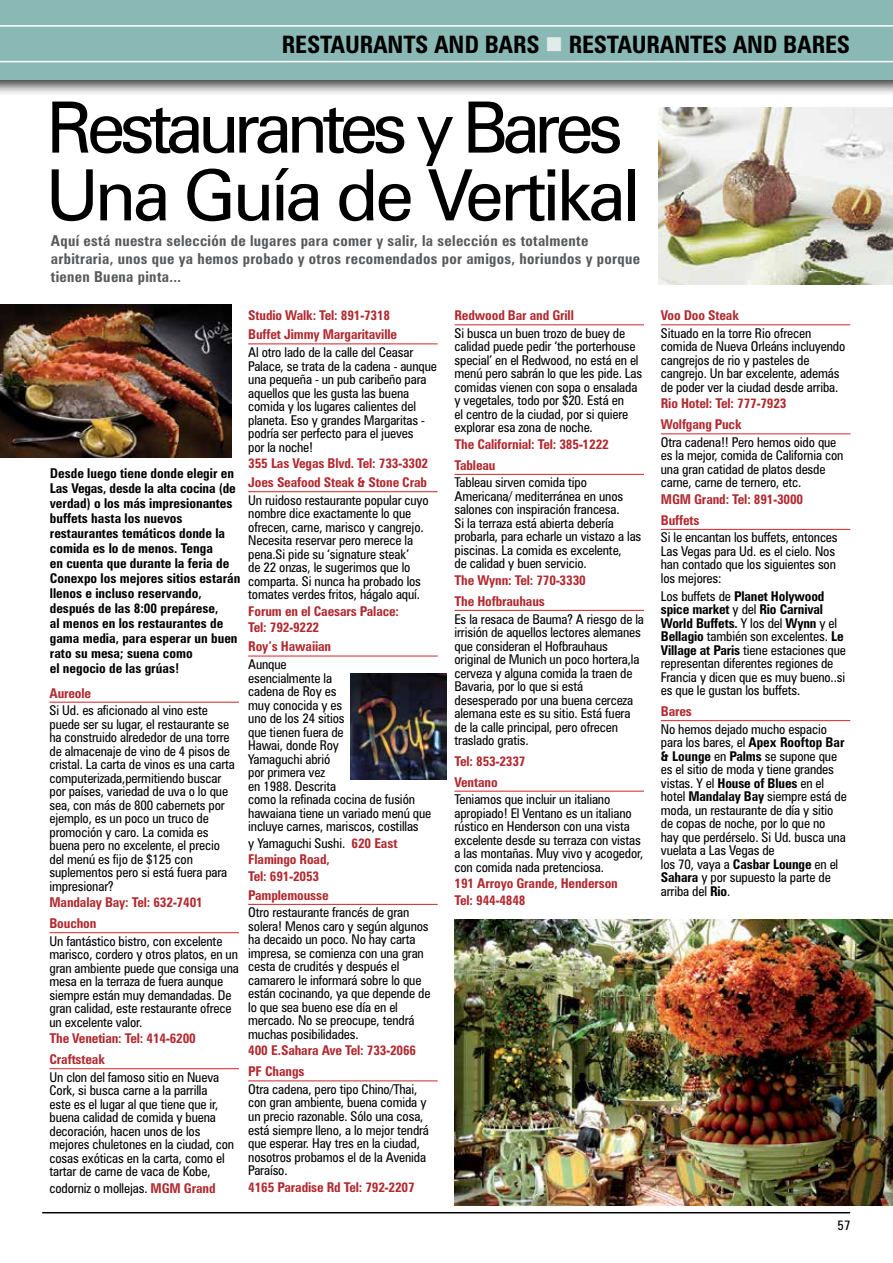
<style>
.page{position:relative;width:893px;height:1263px;background:#fff}
.page>*{position:absolute;margin:0;border:0;box-sizing:border-box;transform-origin:0 0}
.t1{font:70.95px/67.8px "Zurich BT";letter-spacing:-.08em;color:#000}
.t2{font:700 condensed 24px "Zurich BT";letter-spacing:-.01em;color:#000}
.t3{font:700 condensed 15px/18px "Zurich BT";letter-spacing:.02em;color:#58595b}
.t4{font:condensed 13.5px/13.5px "Zurich BT";letter-spacing:-.01em;color:#000}
.t5{font:700 condensed 13.5px/20.7px "Zurich BT";letter-spacing:-.01em;color:#b12a30}
.t6{font:700 condensed 13.5px/15px "Zurich BT";color:#000}
.s1{color:#e1ebea}
.s2{font-weight:700;color:#b12a30}
.s3{font-weight:400;color:#000}
.s4{font-weight:700}
</style>
<div class="page">
<img style="left:0;top:80px;width:893px;height:14px">
<hr style="left:42px;top:1212px;width:808px;height:1px;background:#000">
<div style="left:0;top:0;width:893px;height:80px;background:#89b8b5"></div>
<hr style="left:0;top:61px;width:893px;height:1px;background:#fff">
<hr style="left:0;top:25px;width:893px;height:2px;background:#fff">
<img style="left:455px;top:919px;width:438px;height:286px">
<hr style="left:49px;top:702px;width:190px;height:1px;background:#d2232a">
<hr style="left:49px;top:932px;width:190px;height:1px;background:#d2232a">
<hr style="left:49px;top:1068px;width:190px;height:1px;background:#d2232a">
<hr style="left:248px;top:343px;width:190px;height:1px;background:#d2232a">
<hr style="left:248px;top:491px;width:190px;height:1px;background:#d2232a">
<hr style="left:248px;top:656px;width:190px;height:1px;background:#d2232a">
<hr style="left:248px;top:904px;width:190px;height:1px;background:#d2232a">
<hr style="left:248px;top:1080px;width:190px;height:1px;background:#d2232a">
<hr style="left:454px;top:324px;width:190px;height:1px;background:#d2232a">
<hr style="left:454px;top:474px;width:190px;height:1px;background:#d2232a">
<hr style="left:454px;top:610px;width:190px;height:1px;background:#d2232a">
<hr style="left:454px;top:791px;width:190px;height:1px;background:#d2232a">
<hr style="left:661px;top:324px;width:189px;height:1px;background:#d2232a">
<hr style="left:661px;top:433px;width:189px;height:1px;background:#d2232a">
<hr style="left:661px;top:529px;width:189px;height:1px;background:#d2232a">
<hr style="left:661px;top:720px;width:189px;height:1px;background:#d2232a">
<img style="left:0;top:304px;width:232px;height:153px">
<img style="left:659px;top:107px;width:234px;height:178px">
<img style="left:350px;top:674px;width:97px;height:105px">
<h2 class="t2" style="left:282px;top:30px;width:570px">RESTAURANTS AND BARS <span class="s1">■</span> RESTAURANTES AND BARES</h2>
<h1 class="t1" style="left:46px;top:93px;width:595px">Restaurantes y Bares<br>Una Guía de Vertikal</h1>
<p class="t3" style="left:51px;top:231px;width:591px">Aquí está nuestra selección de lugares para comer y salir, la selección es totalmente arbitraria, unos que ya hemos probado y otros recomendados por amigos, horiundos y porque tienen Buena pinta...</p>
<p class="t6" style="left:50px;top:465px;width:192px">Desde luego tiene donde elegir en<br>Las Vegas, desde la alta cocina (de verdad) o los más impresionantes buffets hasta los nuevos restaurantes temáticos donde la comida es lo de menos. Tenga<br>en cuenta que durante la feria de<br>Conexpo los mejores sitios estarán llenos e incluso reservando, después de las 8:00 prepárese,<br>al menos en los restaurantes de gama media, para esperar un buen rato su mesa; suena como<br>el negocio de las grúas!</p>
<p class="t5" style="left:49px;top:682px;width:43px">Aureole</p>
<p class="t4" style="left:49px;top:704px;width:187px">Si Ud. es aficionado al vino este puede ser su lugar, el restaurante se ha construido alrededor de una torre de almacenaje de vino de 4 pisos de cristal. La carta de vinos es una carta computerizada,permitiendo buscar por países, variedad de uva o lo que sea, con más de 800 cabernets por ejemplo, es un poco un truco de promoción y caro. La comida es buena pero no excelente, el precio del menú es fijo de $125 con suplementos pero si está fuera para impresionar?</p>
<p class="t5" style="left:49px;top:892px;width:155px">Mandalay Bay: Tel: 632-7401<br>Bouchon</p>
<p class="t4" style="left:49px;top:934px;width:191px">Un fantástico bistro, con excelente marisco, cordero y otros platos, en un gran ambiente puede que consiga una mesa en la terraza de fuera aunque siempre están muy demandadas. De gran calidad, este restaurante ofrece un excelente valor.</p>
<p class="t5" style="left:49px;top:1028px;width:148px">The Venetian: Tel: 414-6200<br>Craftsteak</p>
<p class="t4" style="left:49px;top:1070px;width:186px">Un clon del famoso sitio en Nueva<br>Cork, si busca carne a la parrilla<br>este es el lugar al que tiene que ir, buena calidad de comida y buena decoración, hacen unos de los mejores chuletones en la ciudad, con cosas exóticas en la carta, como el tartar de carne de vaca de Kobe,</p>
<p class="t4" style="left:49px;top:1181px;width:168px">codorniz o mollejas. <span class="s2">MGM Grand</span></p>
<p class="t5" style="left:248px;top:306px;width:150px;line-height:19px">Studio Walk: Tel: 891-7318<br>Buffet Jimmy Margaritaville</p>
<p class="t4" style="left:248px;top:345px;width:190px">Al otro lado de la calle del Ceasar<br>Palace, se trata de la cadena - aunque una pequeña - un pub caribeño para aquellos que les gusta las buena comida y los lugares calientes del planeta. Eso y grandes Margaritas - podría ser perfecto para el jueves<br>por la noche!</p>
<p class="t5" style="left:248px;top:454px;width:182px;line-height:19px">355 Las Vegas Blvd. Tel: 733-3302<br>Joes Seafood Steak &amp; Stone Crab</p>
<p class="t4" style="left:248px;top:493px;width:182px">Un ruidoso restaurante popular cuyo nombre dice exactamente lo que ofrecen, carne, marisco y cangrejo.<br>Necesita reservar pero merece la pena.Si pide su ‘signature steak’<br>de 22 onzas, le sugerimos que lo comparta. Si nunca ha probado los tomates verdes fritos, hágalo aquí.</p>
<p class="t5" style="left:248px;top:603px;width:152px;line-height:16.5px">Forum en el Caesars Palace:<br>Tel: 792-9222</p>
<p class="t5" style="left:248px;top:636px;width:85px">Roy’s Hawaiian</p>
<p class="t4" style="left:248px;top:657px;width:185px">Aunque<br>esencialmente la<br>cadena de Roy es<br>muy conocida y es<br>uno de los 24 sitios<br>que tienen fuera de<br>Hawai, donde Roy<br>Yamaguchi abrió<br>por primera vez<br>en 1988. Descrita<br>como la refinada cocina de fusión hawaiana tiene un variado menú que incluye carnes, mariscos, costillas</p>
<p class="t5" style="left:248px;top:834px;width:151px;line-height:16.5px"><span class="s3">y Yamaguchi Sushi.</span> 620 East<br>Flamingo Road,<br>Tel: 691-2053</p>
<p class="t5" style="left:248px;top:884px;width:82px">Pamplemousse</p>
<p class="t4" style="left:248px;top:906px;width:184px">Otro restaurante francés de gran solera! Menos caro y según algunos ha decaido un poco. No hay carta impresa, se comienza con una gran cesta de crudités y después el camarero le informará sobre lo que están cocinando, ya que depende de lo que sea bueno ese día en el mercado. No se preocupe, tendrá muchas posibilidades.</p>
<p class="t5" style="left:248px;top:1040px;width:170px">400 E.Sahara Ave Tel: 733-2066<br>PF Changs</p>
<p class="t4" style="left:248px;top:1082px;width:182px">Otra cadena, pero tipo Chino/Thai, con gran ambiente, buena comida y un precio razonable. Sólo una cosa, está siempre lleno, a lo mejor tendrá que esperar. Hay tres en la ciudad, nosotros probamos el de la Avenida<br>Paraíso.</p>
<p class="t5" style="left:248px;top:1176px;width:168px">4165 Paradise Rd Tel: 792-2207</p>
<p class="t5" style="left:454px;top:305px;width:121px">Redwood Bar and Grill</p>
<p class="t4" style="left:454px;top:326px;width:189px">Si busca un buen trozo de buey de calidad puede pedir ‘the porterhouse special’ en el Redwood, no está en el menú pero sabrán lo que les pide. Las comidas vienen con sopa o ensalada y vegetales, todo por $20. Está en<br>el centro de la ciudad, por si quiere explorar esa zona de noche.</p>
<p class="t5" style="left:454px;top:434px;width:156px">The Californial: Tel: 385-1222<br>Tableau</p>
<p class="t4" style="left:454px;top:476px;width:188px">Tableau sirven comida tipo<br>Americana/ mediterránea en unos salones con inspiración francesa.<br>Si la terraza está abierta debería probarla, para echarle un vistazo a las piscinas. La comida es excelente,<br>de calidad y buen servicio.</p>
<p class="t5" style="left:454px;top:570px;width:133px">The Wynn: Tel: 770-3330<br>The Hofbrauhaus</p>
<p class="t4" style="left:454px;top:612px;width:191px">Es la resaca de Bauma? A riesgo de la irrisión de aquellos lectores alemanes que consideran el Hofbrauhaus original de Munich un poco hortera,la cerveza y alguna comida la traen de<br>Bavaria, por lo que si está desesperado por una buena cerceza alemana este es su sitio. Está fuera de la calle principal, pero ofrecen traslado gratis.</p>
<p class="t5" style="left:454px;top:750px;width:73px">Tel: 853-2337<br>Ventano</p>
<p class="t4" style="left:454px;top:793px;width:190px">Teniamos que incluir un italiano apropiado! El Ventano es un italiano rústico en Henderson con una vista excelente desde su terraza con vistas a las montañas. Muy vivo y acogedor, con comida nada pretenciosa.</p>
<p class="t5" style="left:454px;top:875px;width:165px;line-height:16.5px">191 Arroyo Grande, Henderson<br>Tel: 944-4848</p>
<p class="t5" style="left:661px;top:305px;width:79px">Voo Doo Steak</p>
<p class="t4" style="left:661px;top:326px;width:186px">Situado en la torre Rio ofrecen comida de Nueva Orleáns incluyendo cangrejos de rio y pasteles de cangrejo. Un bar excelente, además de poder ver la ciudad desde arriba.</p>
<p class="t5" style="left:661px;top:393px;width:127px">Rio Hotel: Tel: 777-7923<br>Wolfgang Puck</p>
<p class="t4" style="left:661px;top:435px;width:184px">Otra cadena!! Pero hemos oido que es la mejor, comida de California con una gran catidad de platos desde carne, carne de ternero, etc.</p>
<p class="t5" style="left:661px;top:489px;width:144px">MGM Grand: Tel: 891-3000<br>Buffets</p>
<p class="t4" style="left:661px;top:531px;width:178px">Si le encantan los buffets, entonces<br>Las Vegas para Ud. es el cielo. Nos han contado que los siguientes son los mejores:</p>
<p class="t4" style="left:661px;top:589px;width:187px">Los buffets de <span class="s4">Planet Holywood spice market</span> y del <span class="s4">Rio Carnival World Buffets.</span> Y los del <span class="s4">Wynn</span> y el <span class="s4">Bellagio</span> también son excelentes. <span class="s4">Le Village at Paris</span> tiene estaciones que representan diferentes regiones de Francia y dicen que es muy bueno..si es que le gustan los buffets.</p>
<p class="t5" style="left:661px;top:701px;width:33px">Bares</p>
<p class="t4" style="left:661px;top:722px;width:188px">No hemos dejado mucho espacio para los bares, el <span class="s4">Apex Rooftop Bar &amp; Lounge</span> en <span class="s4">Palms</span> se supone que es el sitio de moda y tiene grandes vistas. Y el <span class="s4">House of Blues</span> en el hotel <span class="s4">Mandalay Bay</span> siempre está de moda, un restaurante de día y sitio de copas de noche, por lo que no hay que perdérselo. Si Ud. busca una vuelata a Las Vegas de<br>los 70, vaya a <span class="s4">Casbar Lounge</span> en el<br><span class="s4">Sahara</span> y por supuesto la parte de arriba del <span class="s4">Rio</span>.</p>
<p class="t4" style="left:838px;top:1218px;width:14px">57</p>
</div>
